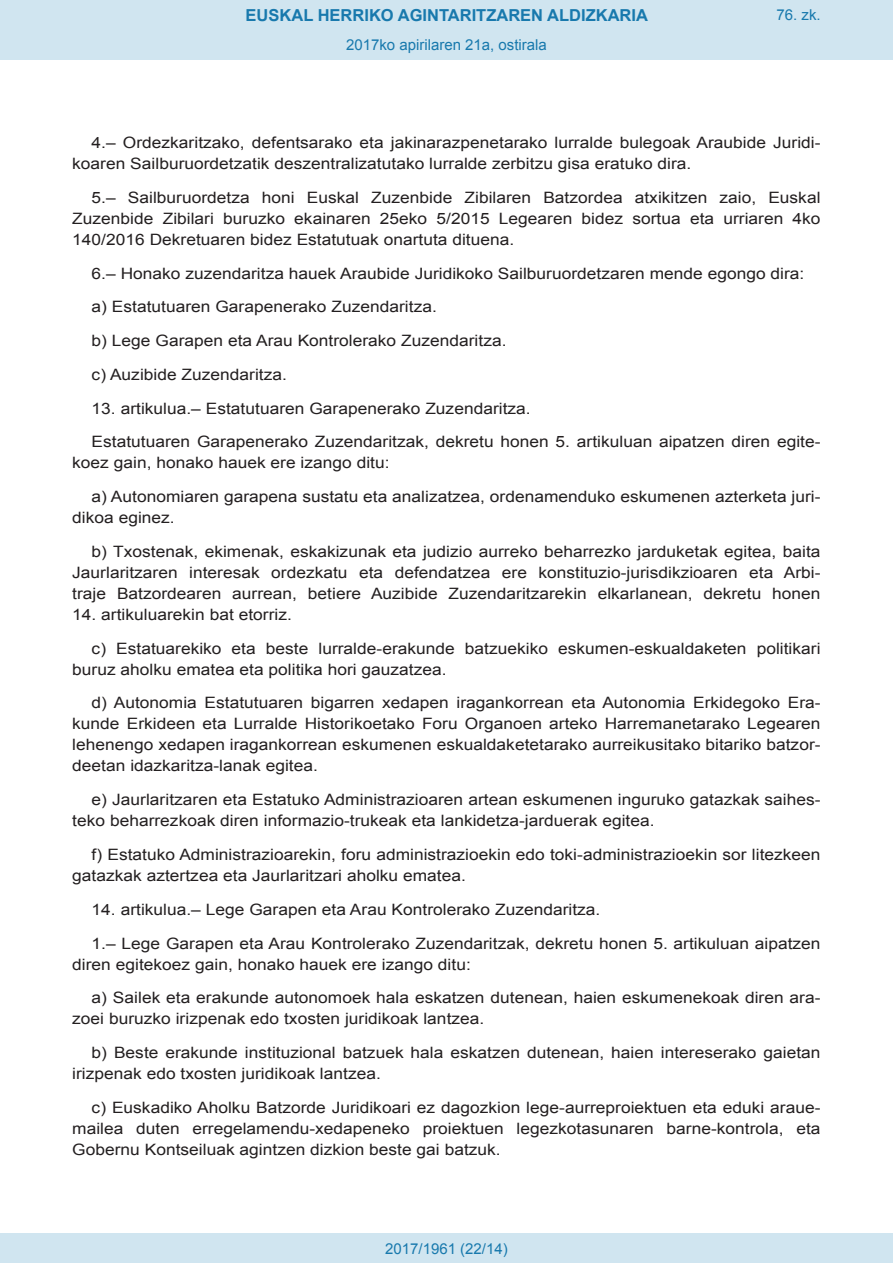
<style>
.page{position:relative;width:893px;height:1263px;background:#fff}
.page>*{position:absolute;margin:0;border:0;box-sizing:border-box;transform-origin:0 0}
.t1{font:700 16.5px "Arial";color:#1879ad}
.BOPVDetalle{font:15.6px/21px "Arial";color:#231f20;scale:1.11 1}
.Paginacion_Centro{font:15px "Arial";color:#1879ad}
</style>
<div class="page">
<div style="left:0;top:0;width:893px;height:60px;background:#d0e5f0"></div>
<div style="left:0;top:1233px;width:893px;height:30px;background:#d0e5f0"></div>
<p class="t1" style="left:246px;top:4px;width:404px">EUSKAL HERRIKO AGINTARITZAREN ALDIZKARIA</p>
<p class="Paginacion_Centro" style="left:346px;top:35px;width:202px">2017ko apirilaren 21a, ostirala</p>
<p class="Paginacion_Centro" style="left:776px;top:5px;width:46px">76. zk.</p>
<p class="BOPVDetalle" style="left:72px;top:132px;width:676px;text-indent:19px">4.– Ordezkaritzako, defentsarako eta jakinarazpenetarako lurralde bulegoak Araubide Juridi&shy;koaren Sailburuordetzatik deszentralizatutako lurralde zerbitzu gisa eratuko dira.</p>
<p class="BOPVDetalle" style="left:72px;top:187px;width:676px;text-align:justify;text-indent:19px">5.– Sailburuordetza honi Euskal Zuzenbide Zibilaren Batzordea atxikitzen zaio, Euskal Zuzenbide Zibilari buruzko ekainaren 25eko 5/2015 Legearen bidez sortua eta urriaren 4ko 140/2016 Dekretuaren bidez Estatutuak onartuta dituena.</p>
<p class="BOPVDetalle" style="left:92px;top:263px;width:644px">6.– Honako zuzendaritza hauek Araubide Juridikoko Sailburuordetzaren mende egongo dira:</p>
<p class="BOPVDetalle" style="left:92px;top:297px;width:312px">a) Estatutuaren Garapenerako Zuzendaritza.</p>
<p class="BOPVDetalle" style="left:92px;top:330px;width:375px">b) Lege Garapen eta Arau Kontrolerako Zuzendaritza.</p>
<p class="BOPVDetalle" style="left:92px;top:364px;width:177px">c) Auzibide Zuzendaritza.</p>
<p class="BOPVDetalle" style="left:92px;top:398px;width:397px">13. artikulua.– Estatutuaren Garapenerako Zuzendaritza.</p>
<p class="BOPVDetalle" style="left:72px;top:432px;width:676px;text-indent:19px">Estatutuaren Garapenerako Zuzendaritzak, dekretu honen 5. artikuluan aipatzen diren egite&shy;koez gain, honako hauek ere izango ditu:</p>
<p class="BOPVDetalle" style="left:72px;top:486px;width:676px;text-indent:19px">a) Autonomiaren garapena sustatu eta analizatzea, ordenamenduko eskumenen azterketa juri&shy;dikoa eginez.</p>
<p class="BOPVDetalle" style="left:72px;top:541px;width:676px;text-align:justify;text-indent:19px">b) Txostenak, ekimenak, eskakizunak eta judizio aurreko beharrezko jarduketak egitea, baita Jaurlaritzaren interesak ordezkatu eta defendatzea ere konstituzio-jurisdikzioaren eta Arbi&shy;traje Batzordearen aurrean, betiere Auzibide Zuzendaritzarekin elkarlanean, dekretu honen</p>
<p class="BOPVDetalle" style="left:72px;top:604px;width:199px">14. artikuluarekin bat etorriz.</p>
<p class="BOPVDetalle" style="left:72px;top:638px;width:676px;text-indent:19px">c) Estatuarekiko eta beste lurralde-erakunde batzuekiko eskumen-eskualdaketen politikari buruz aholku ematea eta politika hori gauzatzea.</p>
<p class="BOPVDetalle" style="left:72px;top:693px;width:676px;text-align:justify;text-indent:19px">d) Autonomia Estatutuaren bigarren xedapen iragankorrean eta Autonomia Erkidegoko Era&shy;kunde Erkideen eta Lurralde Historikoetako Foru Organoen arteko Harremanetarako Legearen lehenengo xedapen iragankorrean eskumenen eskualdaketetarako aurreikusitako bitariko batzor&shy;deetan idazkaritza-lanak egitea.</p>
<p class="BOPVDetalle" style="left:72px;top:789px;width:676px;text-indent:19px">e) Jaurlaritzaren eta Estatuko Administrazioaren artean eskumenen inguruko gatazkak saihes&shy;teko beharrezkoak diren informazio-trukeak eta lankidetza-jarduerak egitea.</p>
<p class="BOPVDetalle" style="left:72px;top:844px;width:676px;text-indent:19px">f) Estatuko Administrazioarekin, foru administrazioekin edo toki-administrazioekin sor litezkeen gatazkak aztertzea eta Jaurlaritzari aholku ematea.</p>
<p class="BOPVDetalle" style="left:92px;top:899px;width:460px">14. artikulua.– Lege Garapen eta Arau Kontrolerako Zuzendaritza.</p>
<p class="BOPVDetalle" style="left:72px;top:933px;width:676px;text-indent:19px">1.– Lege Garapen eta Arau Kontrolerako Zuzendaritzak, dekretu honen 5. artikuluan aipatzen diren egitekoez gain, honako hauek ere izango ditu:</p>
<p class="BOPVDetalle" style="left:72px;top:987px;width:676px;text-indent:19px">a) Sailek eta erakunde autonomoek hala eskatzen dutenean, haien eskumenekoak diren ara&shy;zoei buruzko irizpenak edo txosten juridikoak lantzea.</p>
<p class="BOPVDetalle" style="left:72px;top:1042px;width:676px;text-indent:19px">b) Beste erakunde instituzional batzuek hala eskatzen dutenean, haien intereserako gaietan irizpenak edo txosten juridikoak lantzea.</p>
<p class="BOPVDetalle" style="left:72px;top:1097px;width:676px;text-align:justify;text-indent:19px">c) Euskadiko Aholku Batzorde Juridikoari ez dagozkion lege-aurreproiektuen eta eduki araue&shy;mailea duten erregelamendu-xedapeneko proiektuen legezkotasunaren barne-kontrola, eta Gobernu Kontseiluak agintzen dizkion beste gai batzuk.</p>
<p class="Paginacion_Centro" style="left:385px;top:1238px;width:124px">2017/1961 (22/14)</p>
</div>
